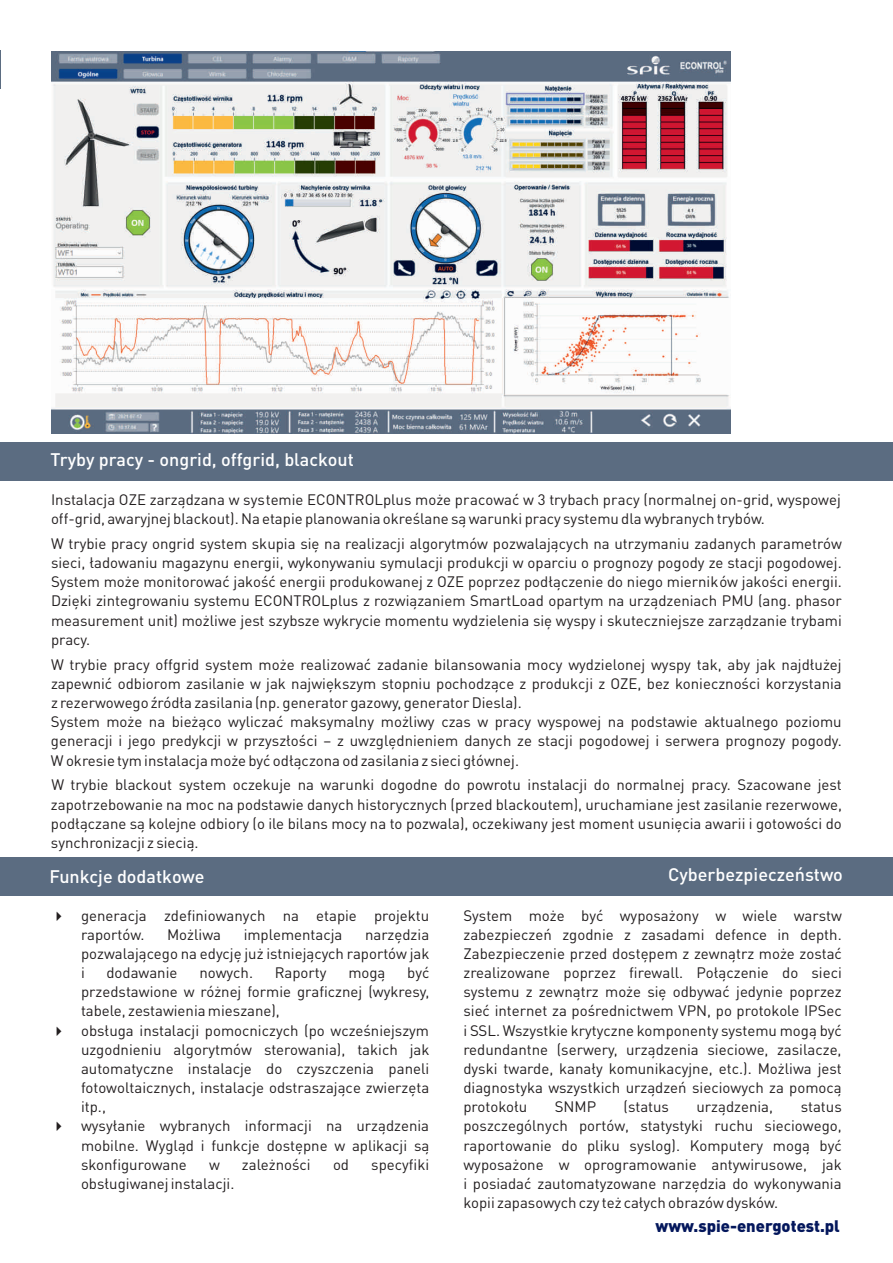
<style>
.page{position:relative;width:893px;height:1263px;background:#fff}
.page>*{position:absolute;margin:0;border:0;box-sizing:border-box;transform-origin:0 0}
.t1{font:500 18px "DIN Pro";color:#fff}
.t2{font:900 16.5px "DIN Pro";color:#04175c}
.t3{font:15px/19.2px "DIN Pro";color:#231f20;text-align:justify}
</style>
<div class="page">
<hr style="left:0;top:50px;width:1px;height:38px;background:#5b6c81">
<div style="left:0;top:857px;width:456px;height:38px;background:#5b6c81"></div>
<div style="left:446px;top:857px;width:447px;height:38px;background:#5b6c81"></div>
<div style="left:0;top:442px;width:893px;height:38px;background:#5b6c81"></div>
<img style="left:51px;top:51px;width:680px;height:382px">
<p class="t1" style="left:50px;top:452px;width:305px">Tryby pracy - ongrid, offgrid, blackout</p>
<p class="t3" style="left:51px;top:491px;width:791px">Instalacja OZE zarządzana w systemie ECONTROLplus może pracować w 3 trybach pracy (normalnej on-grid, wyspowej off-grid, awaryjnej blackout). Na etapie planowania określane są warunki pracy systemu dla wybranych trybów.</p>
<p class="t3" style="left:51px;top:535px;width:792px">W trybie pracy ongrid system skupia się na realizacji algorytmów pozwalających na utrzymaniu zadanych parametrów sieci, ładowaniu magazynu energii, wykonywaniu symulacji produkcji w oparciu o prognozy pogody ze stacji pogodowej.<br>System może monitorować jakość energii produkowanej z OZE poprzez podłączenie do niego mierników jakości energii.<br>Dzięki zintegrowaniu systemu ECONTROLplus z rozwiązaniem SmartLoad opartym na urządzeniach PMU (ang. phasor measurement unit) możliwe jest szybsze wykrycie momentu wydzielenia się wyspy i skuteczniejsze zarządzanie trybami pracy.</p>
<p class="t3" style="left:51px;top:656px;width:792px;text-align:left">W trybie pracy offgrid system może realizować zadanie bilansowania mocy wydzielonej wyspy tak, aby jak najdłużej zapewnić odbiorom zasilanie w jak największym stopniu pochodzące z produkcji z OZE, bez konieczności korzystania z rezerwowego źródła zasilania (np. generator gazowy, generator Diesla).<br>System może na bieżąco wyliczać maksymalny możliwy czas w pracy wyspowej na podstawie aktualnego poziomu generacji i jego predykcji w przyszłości – z uwzględnieniem danych ze stacji pogodowej i serwera prognozy pogody.<br>W okresie tym instalacja może być odłączona od zasilania z sieci głównej.</p>
<p class="t3" style="left:51px;top:777px;width:793px">W trybie blackout system oczekuje na warunki dogodne do powrotu instalacji do normalnej pracy. Szacowane jest zapotrzebowanie na moc na podstawie danych historycznych (przed blackoutem), uruchamiane jest zasilanie rezerwowe, podłączane są kolejne odbiory (o ile bilans mocy na to pozwala), oczekiwany jest moment usunięcia awarii i gotowości do synchronizacji z siecią.</p>
<p class="t1" style="left:49px;top:869px;width:157px">Funkcje dodatkowe</p>
<p class="t1" style="left:668px;top:868px;width:176px">Cyberbezpieczeństwo</p>
<p class="t3" style="left:81px;top:907px;width:350px;text-indent:-30px">✔ generacja zdefiniowanych na etapie projektu raportów.</p>
<p class="t3" style="left:81px;top:926px;width:350px;text-indent:284px">narzędzia pozwalającego na edycję już istniejących raportów jak i</p>
<p class="t3" style="left:167px;top:926px;width:56px">Możliwa</p>
<p class="t3" style="left:244px;top:926px;width:100px">implementacja</p>
<p class="t3" style="left:81px;top:964px;width:350px;text-indent:326px">być przedstawione w różnej formie graficznej (wykresy, tabele, zestawienia mieszane),</p>
<p class="t3" style="left:81px;top:1022px;width:350px;text-indent:-30px">✔ obsługa instalacji pomocniczych (po wcześniejszym uzgodnieniu algorytmów sterowania), takich jak automatyczne instalacje do czyszczenia paneli fotowoltaicznych, instalacje odstraszające zwierzęta itp.,</p>
<p class="t3" style="left:81px;top:1118px;width:350px;text-indent:-30px">✔ wysyłanie wybranych informacji na urządzenia mobilne. Wygląd i funkcje dostępne w aplikacji są skonfigurowane</p>
<p class="t3" style="left:106px;top:964px;width:73px">dodawanie</p>
<p class="t3" style="left:199px;top:964px;width:55px">nowych.</p>
<p class="t3" style="left:275px;top:964px;width:53px">Raporty</p>
<p class="t3" style="left:348px;top:964px;width:39px">mogą</p>
<p class="t3" style="left:209px;top:1156px;width:12px">w</p>
<p class="t3" style="left:242px;top:1156px;width:70px">zależności</p>
<p class="t3" style="left:333px;top:1156px;width:18px">od</p>
<p class="t3" style="left:371px;top:1156px;width:59px">specyfiki</p>
<p class="t3" style="left:81px;top:1175px;width:155px">obsługiwanej instalacji.</p>
<p class="t3" style="left:463px;top:907px;width:380px">System może być wyposażony w wiele warstw zabezpieczeń zgodnie z zasadami defence in depth.<br>Zabezpieczenie przed dostępem z zewnątrz może zostać zrealizowane poprzez firewall. Połączenie do sieci systemu z zewnątrz może się odbywać jedynie poprzez sieć internet za pośrednictwem VPN, po protokole IPSec i SSL. Wszystkie krytyczne komponenty systemu mogą być redundantne (serwery, urządzenia sieciowe, zasilacze, dyski twarde, kanały komunikacyjne, etc.). Możliwa jest diagnostyka wszystkich urządzeń sieciowych za pomocą protokołu</p>
<p class="t3" style="left:555px;top:1099px;width:43px">SNMP</p>
<p class="t3" style="left:624px;top:1099px;width:47px">(status</p>
<p class="t3" style="left:696px;top:1099px;width:78px">urządzenia,</p>
<p class="t3" style="left:463px;top:1099px;width:380px;text-indent:337px">status poszczególnych portów, statystyki ruchu sieciowego, raportowanie do pliku syslog). Komputery mogą być wyposażone w oprogramowanie antywirusowe, jak i posiadać zautomatyzowane narzędzia do wykonywania kopii zapasowych czy też całych obrazów dysków.</p>
<p class="t2" style="left:655px;top:1220px;width:186px">www.spie-energotest.pl</p>
</div>
